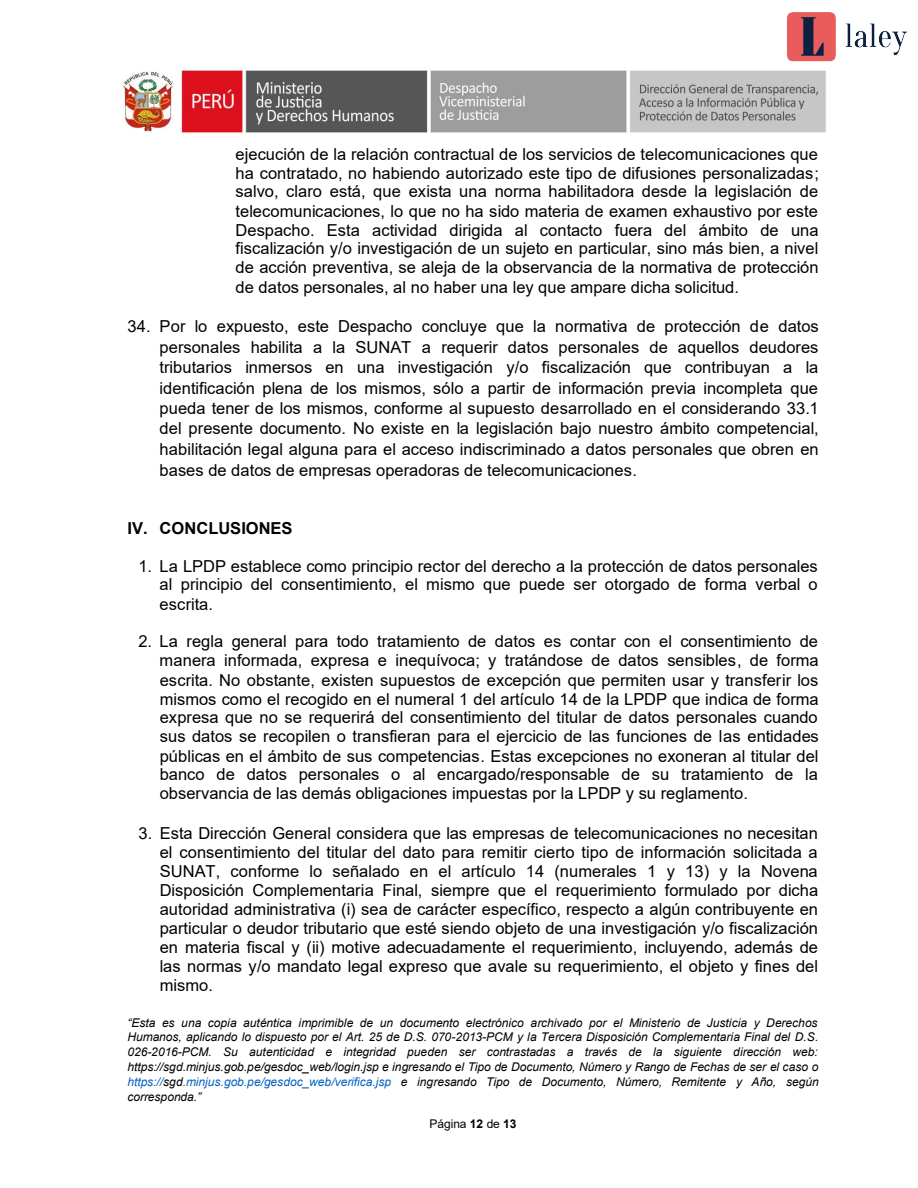
<style>
.page{position:relative;width:918px;height:1188px;background:#fff}
.page>*{position:absolute;margin:0;border:0;box-sizing:border-box;transform-origin:0 0}
.t1{font:16.5px/19px "Arial";letter-spacing:.005em;color:#000;text-align:justify}
.t2{font:700 16.5px "Arial";letter-spacing:.005em;color:#000}
.t3{font:italic 12px/14.9px "Arial";letter-spacing:-.005em;color:#000;text-align:justify}
.t4{font:12px "Arial";letter-spacing:-.005em;color:#000}
.s1{color:#0563c1}
.s2{font-weight:700}
</style>
<div class="page">
<img style="left:122px;top:67px;width:704px;height:68px">
<img style="left:778px;top:12px;width:129px;height:60px">
<p class="t1" style="left:236px;top:144px;width:585px">ejecución de la relación contractual de los servicios de telecomunicaciones que ha contratado, no habiendo autorizado este tipo de difusiones personalizadas; salvo, claro está, que exista una norma habilitadora desde la legislación de telecomunicaciones, lo que no ha sido materia de examen exhaustivo por este Despacho. Esta actividad dirigida al contacto fuera del ámbito de una fiscalización y/o investigación de un sujeto en particular, sino más bien, a nivel de acción preventiva, se aleja de la observancia de la normativa de protección de datos personales, al no haber una ley que ampare dicha solicitud.</p>
<p class="t1" style="left:160px;top:316px;width:661px;line-height:20.5px;text-indent:-32px">34. Por lo expuesto, este Despacho concluye que la normativa de protección de datos personales habilita a la SUNAT a requerir datos personales de aquellos deudores tributarios inmersos en una investigación y/o fiscalización que contribuyan a la identificación plena de los mismos, sólo a partir de información previa incompleta que pueda tener de los mismos, conforme al supuesto desarrollado en el considerando 33.1 del presente documento. No existe en la legislación bajo nuestro ámbito competencial, habilitación legal alguna para el acceso indiscriminado a datos personales que obren en bases de datos de empresas operadoras de telecomunicaciones.</p>
<p class="t2" style="left:128px;top:516px;width:167px">IV. CONCLUSIONES</p>
<p class="t1" style="left:160px;top:556px;width:660px;text-indent:-21px">1. La LPDP establece como principio rector del derecho a la protección de datos personales al principio del consentimiento, el mismo que puede ser otorgado de forma verbal o escrita.</p>
<p class="t1" style="left:160px;top:632px;width:661px;text-indent:-21px">2. La regla general para todo tratamiento de datos es contar con el consentimiento de manera informada, expresa e inequívoca; y tratándose de datos sensibles, de forma escrita. No obstante, existen supuestos de excepción que permiten usar y transferir los mismos como el recogido en el numeral 1 del artículo 14 de la LPDP que indica de forma expresa que no se requerirá del consentimiento del titular de datos personales cuando sus datos se recopilen o transfieran para el ejercicio de las funciones de las entidades públicas en el ámbito de sus competencias. Estas excepciones no exoneran al titular del banco de datos personales o al encargado/responsable de su tratamiento de la observancia de las demás obligaciones impuestas por la LPDP y su reglamento.</p>
<p class="t1" style="left:160px;top:824px;width:660px;text-indent:-21px">3. Esta Dirección General considera que las empresas de telecomunicaciones no necesitan el consentimiento del titular del dato para remitir cierto tipo de información solicitada a SUNAT, conforme lo señalado en el artículo 14 (numerales 1 y 13) y la Novena Disposición Complementaria Final, siempre que el requerimiento formulado por dicha autoridad administrativa (i) sea de carácter específico, respecto a algún contribuyente en particular o deudor tributario que esté siendo objeto de una investigación y/o fiscalización en materia fiscal y (ii) motive adecuadamente el requerimiento, incluyendo, además de las normas y/o mandato legal expreso que avale su requerimiento, el objeto y fines del mismo.</p>
<p class="t3" style="left:128px;top:1015px;width:693px">“Esta es una copia auténtica imprimible de un documento electrónico archivado por el Ministerio de Justicia y Derechos Humanos, aplicando lo dispuesto por el Art. 25 de D.S. 070-2013-PCM y la Tercera Disposición Complementaria Final del D.S.<br>026-2016-PCM. Su autenticidad e integridad pueden ser contrastadas a través de la siguiente dirección web: https://sgd.minjus.gob.pe/gesdoc_web/login.jsp e ingresando el Tipo de Documento, Número y Rango de Fechas de ser el caso o <span class="s1">https://</span>sgd<span class="s1">.minjus.gob.pe/gesdoc_web/verifica.jsp</span> e ingresando Tipo de Documento, Número, Remitente y Año, según corresponda.”</p>
<p class="t4" style="left:429px;top:1115px;width:89px">Página <span class="s2">12</span> de <span class="s2">13</span></p>
</div>
